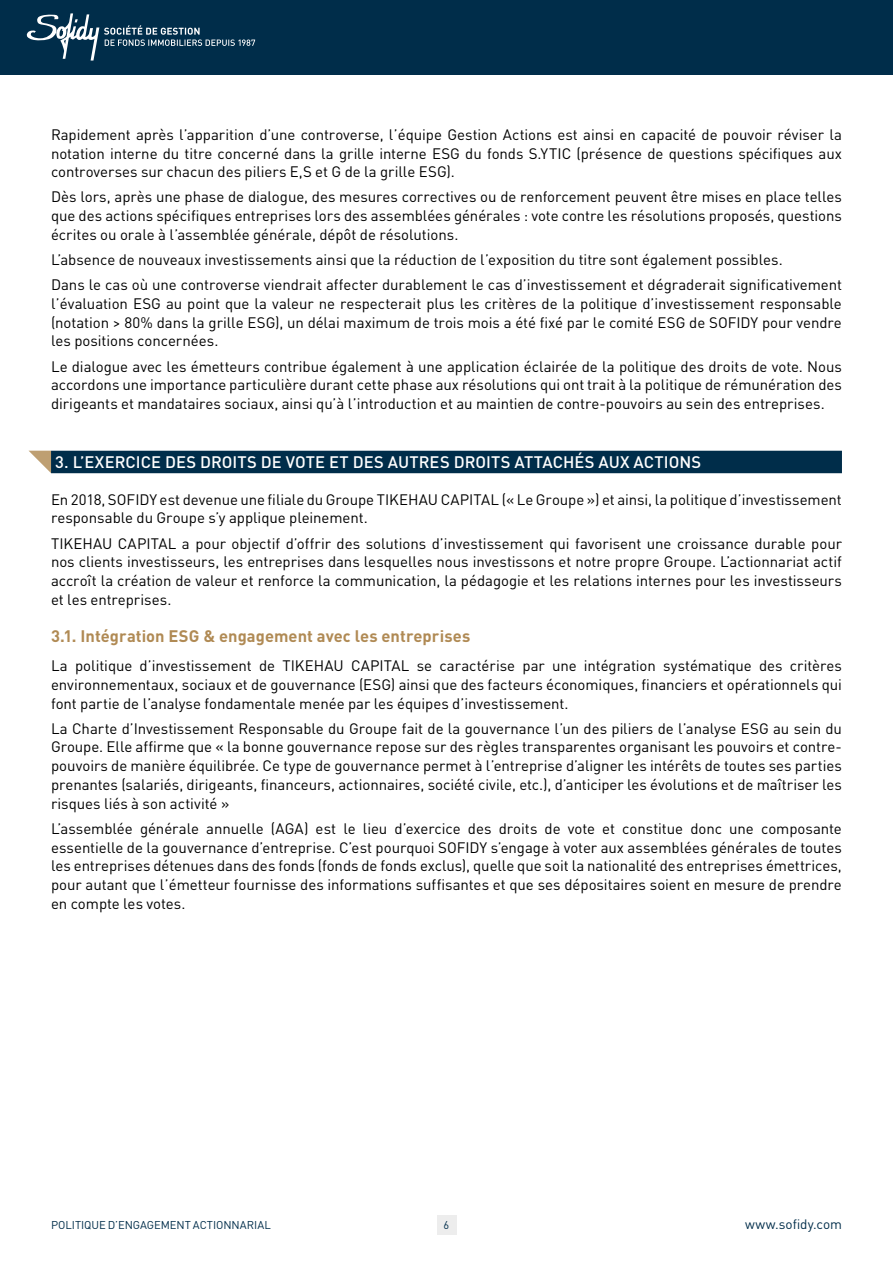
<style>
.page{position:relative;width:893px;height:1263px;background:#fff}
.page>*{position:absolute;margin:0;border:0;box-sizing:border-box;transform-origin:0 0}
.t1{font:500 16.5px "DIN";letter-spacing:.005em;color:#fff}
.t2{font:700 16.5px "DIN";letter-spacing:.005em;color:#b08a54}
.t3{font:15px/18.8px "DIN";letter-spacing:-.005em;color:#000;text-align:justify}
.t4{font:13.5px "DIN";color:#002d4a}
.t5{font:11.25px "DIN";letter-spacing:-.005em;color:#002d4a}
</style>
<div class="page">
<div style="left:0;top:0;width:893px;height:74px;background:#002d4a"></div>
<div style="left:51px;top:451px;width:791px;height:22px;background:#002d4a"></div>
<svg style="left:29px;top:451px;width:22px;height:22px"></svg>
<div style="left:437px;top:1216px;width:19px;height:19px;background:#ededed"></div>
<svg style="left:27px;top:13px;width:228px;height:48px"></svg>
<p class="t3" style="left:51px;top:125px;width:792px">Rapidement après l’apparition d’une controverse, l’équipe Gestion Actions est ainsi en capacité de pouvoir réviser la notation interne du titre concerné dans la grille interne ESG du fonds S.YTIC (présence de questions spécifiques aux controverses sur chacun des piliers E,S et G de la grille ESG).</p>
<p class="t3" style="left:51px;top:187px;width:792px">Dès lors, après une phase de dialogue, des mesures correctives ou de renforcement peuvent être mises en place telles que des actions spécifiques entreprises lors des assemblées générales : vote contre les résolutions proposés, questions écrites ou orale à l’assemblée générale, dépôt de résolutions.</p>
<p class="t3" style="left:51px;top:247px;width:792px;line-height:25.2px">L’absence de nouveaux investissements ainsi que la réduction de l’exposition du titre sont également possibles.<br>Dans le cas où une controverse viendrait affecter durablement le cas d’investissement et dégraderait significativement</p>
<p class="t3" style="left:51px;top:294px;width:792px">l’évaluation ESG au point que la valeur ne respecterait plus les critères de la politique d’investissement responsable (notation &gt; 80% dans la grille ESG), un délai maximum de trois mois a été fixé par le comité ESG de SOFIDY pour vendre les positions concernées.</p>
<p class="t3" style="left:51px;top:356px;width:792px">Le dialogue avec les émetteurs contribue également à une application éclairée de la politique des droits de vote. Nous accordons une importance particulière durant cette phase aux résolutions qui ont trait à la politique de rémunération des dirigeants et mandataires sociaux, ainsi qu’à l’introduction et au maintien de contre-pouvoirs au sein des entreprises.</p>
<p class="t1" style="left:55px;top:451px;width:647px">3. L’EXERCICE DES DROITS DE VOTE ET DES AUTRES DROITS ATTACHÉS AUX ACTIONS</p>
<p class="t3" style="left:51px;top:490px;width:792px">En 2018, SOFIDY est devenue une filiale du Groupe TIKEHAU CAPITAL (« Le Groupe ») et ainsi, la politique d’investissement responsable du Groupe s’y applique pleinement.</p>
<p class="t3" style="left:51px;top:533px;width:792px">TIKEHAU CAPITAL a pour objectif d’offrir des solutions d’investissement qui favorisent une croissance durable pour nos clients investisseurs, les entreprises dans lesquelles nous investissons et notre propre Groupe. L’actionnariat actif accroît la création de valeur et renforce la communication, la pédagogie et les relations internes pour les investisseurs et les entreprises.</p>
<p class="t2" style="left:51px;top:625px;width:421px">3.1. Intégration ESG &amp; engagement avec les entreprises</p>
<p class="t3" style="left:51px;top:656px;width:792px">La politique d’investissement de TIKEHAU CAPITAL se caractérise par une intégration systématique des critères environnementaux, sociaux et de gouvernance (ESG) ainsi que des facteurs économiques, financiers et opérationnels qui font partie de l’analyse fondamentale menée par les équipes d’investissement.</p>
<p class="t3" style="left:51px;top:719px;width:792px">La Charte d’Investissement Responsable du Groupe fait de la gouvernance l’un des piliers de l’analyse ESG au sein du Groupe. Elle affirme que « la bonne gouvernance repose sur des règles transparentes organisant les pouvoirs et contre&shy;pouvoirs de manière équilibrée. Ce type de gouvernance permet à l’entreprise d’aligner les intérêts de toutes ses parties prenantes (salariés, dirigeants, financeurs, actionnaires, société civile, etc.), d’anticiper les évolutions et de maîtriser les risques liés à son activité »</p>
<p class="t3" style="left:51px;top:819px;width:792px">L’assemblée générale annuelle (AGA) est le lieu d’exercice des droits de vote et constitue donc une composante essentielle de la gouvernance d’entreprise. C’est pourquoi SOFIDY s’engage à voter aux assemblées générales de toutes les entreprises détenues dans des fonds (fonds de fonds exclus), quelle que soit la nationalité des entreprises émettrices, pour autant que l’émetteur fournisse des informations suffisantes et que ses dépositaires soient en mesure de prendre en compte les votes.</p>
<p class="t5" style="left:51px;top:1218px;width:221px">POLITIQUE D’ENGAGEMENT ACTIONNARIAL</p>
<p class="t4" style="left:745px;top:1216px;width:98px">www.sofidy.com</p>
<p class="t5" style="left:444px;top:1218px;width:7px">6</p>
</div>
